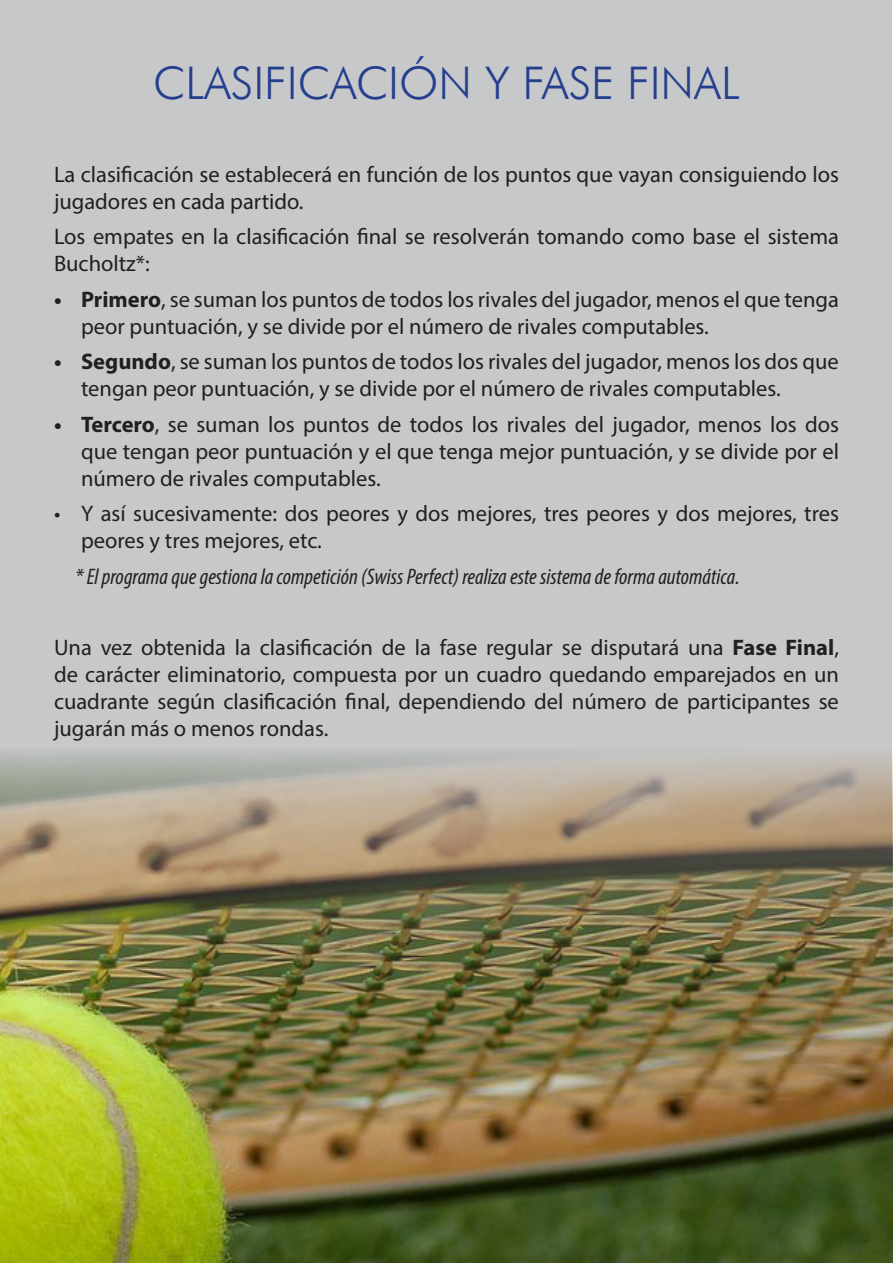
<style>
.page{position:relative;width:893px;height:1263px;background:#fff}
.page>*{position:absolute;margin:0;border:0;box-sizing:border-box;transform-origin:0 0}
.t1{font:300 45px "Futura BT";color:#253f8e}
.t2{font:22.5px/27px "Myriad Pro";color:#231f20}
.t3{font:italic condensed 22.5px "Myriad Pro";color:#231f20}
.s1{font-weight:700}
</style>
<div class="page">
<div style="left:0;top:0;width:892px;height:1262px;background:#c7c8ca"></div>
<img style="left:0;top:751px;width:893px;height:512px">
<p class="t1" style="left:153px;top:56px;width:588px">CLASIFICACIÓN Y FASE FINAL</p>
<p class="t2" style="left:54px;top:160px;width:786px">La clasificación se establecerá en función de los puntos que vayan consiguiendo los jugadores en cada partido.</p>
<p class="t2" style="left:54px;top:223px;width:786px">Los empates en la clasificación final se resolverán tomando como base el sistema<br>Bucholtz*:</p>
<p class="t2" style="left:81px;top:285px;width:759px;text-indent:-27px"><span class="s1">• Primero</span>, se suman los puntos de todos los rivales del jugador, menos el que tenga peor puntuación, y se divide por el número de rivales computables.</p>
<p class="t2" style="left:81px;top:348px;width:759px;text-indent:-27px"><span class="s1">• Segundo</span>, se suman los puntos de todos los rivales del jugador, menos los dos que tengan peor puntuación, y se divide por el número de rivales computables.</p>
<p class="t2" style="left:81px;top:410px;width:759px;text-align:justify;text-indent:-27px"><span class="s1">• Tercero</span>, se suman los puntos de todos los rivales del jugador, menos los dos que tengan peor puntuación y el que tenga mejor puntuación, y se divide por el número de rivales computables.</p>
<p class="t2" style="left:81px;top:500px;width:759px;text-indent:-27px">• Y así sucesivamente: dos peores y dos mejores, tres peores y dos mejores, tres peores y tres mejores, etc.</p>
<p class="t3" style="left:75px;top:563px;width:666px">* El programa que gestiona la competición (Swiss Perfect) realiza este sistema de forma automática.</p>
<p class="t2" style="left:54px;top:633px;width:786px;text-align:justify">Una vez obtenida la clasificación de la fase regular se disputará una <span class="s1">Fase Final</span>, de carácter eliminatorio, compuesta por un cuadro quedando emparejados en un cuadrante según clasificación final, dependiendo del número de participantes se jugarán más o menos rondas.</p>
</div>
